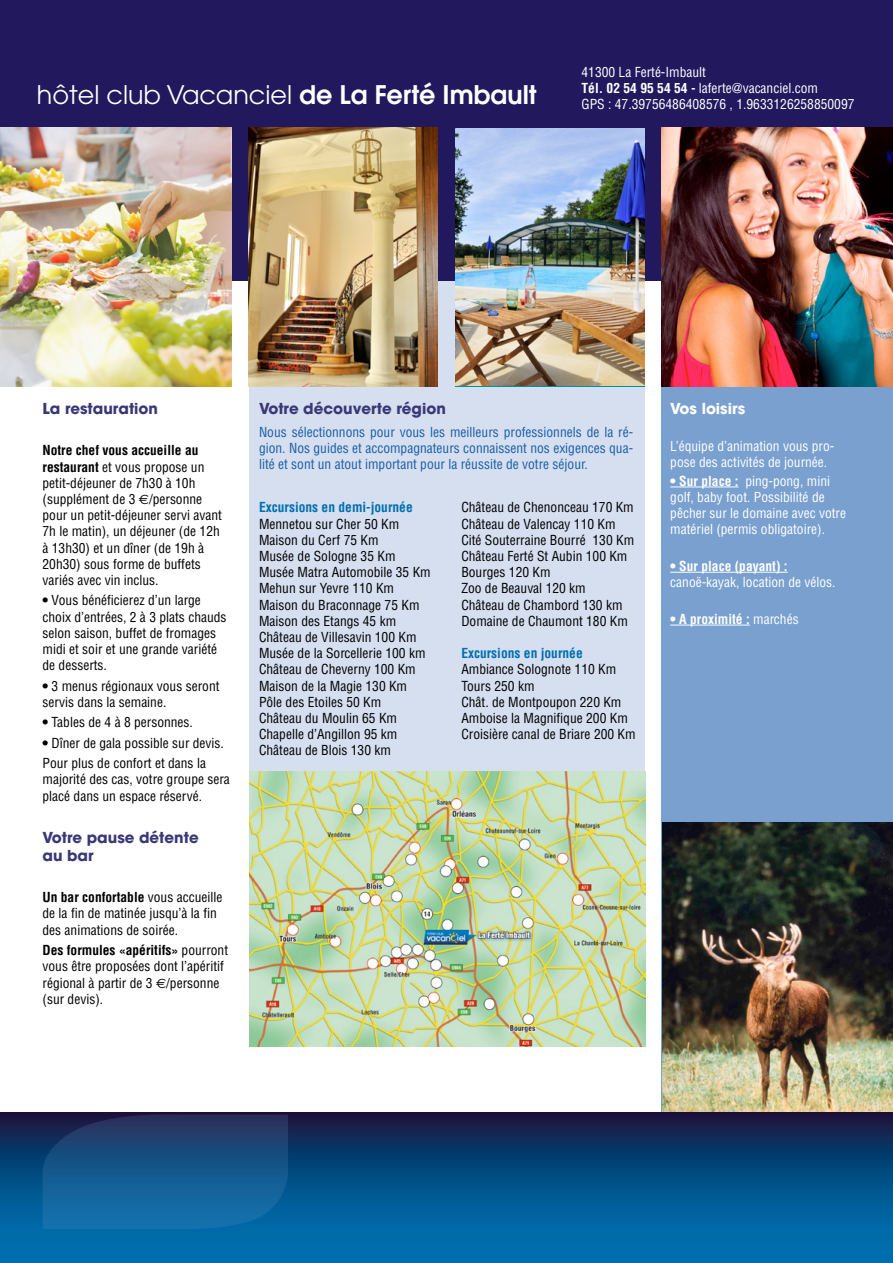
<style>
.page{position:relative;width:893px;height:1263px;background:#fff}
.page>*{position:absolute;margin:0;border:0;box-sizing:border-box;transform-origin:0 0}
.t1{font:25.5px "Avant Garde";color:#fff}
.t2{font:700 15px/18px "Avant Garde";color:#3a3776}
.t3{font:700 15px "Avant Garde";color:#fff}
.t4{font:condensed 13.5px/16.2px "Helvetica";color:#000}
.t5{font:condensed 13.5px/16.2px "Helvetica";color:#fff}
.t6{font:condensed 13.5px/16.2px "Helvetica";color:#1b5ea4;text-align:justify}
.t7{font:700 condensed 13.5px "Helvetica";color:#006faf}
.t8{font:700 condensed 13.5px "Helvetica";color:#fff}
.s1{font-weight:600}
.s2{font-weight:700}
.s3{font-family:"Euro Sans";font-stretch:normal}
.s4{font-weight:400}
</style>
<div class="page">
<div style="left:662px;top:373px;width:231px;height:747px;background:#79a0cf"></div>
<img style="left:662px;top:823px;width:231px;height:290px">
<div style="left:249px;top:266px;width:396px;height:533px;background:#d5dff0"></div>
<div style="left:0;top:0;width:893px;height:281px;background:#21185e"></div>
<svg style="left:0;top:1113px;width:893px;height:150px"></svg>
<hr style="left:670px;top:487px;width:69px;height:1px;background:#fff">
<hr style="left:670px;top:572px;width:118px;height:1px;background:#fff">
<hr style="left:670px;top:625px;width:80px;height:1px;background:#fff">
<img style="left:0;top:128px;width:232px;height:258px">
<img style="left:249px;top:128px;width:189px;height:258px">
<img style="left:455px;top:128px;width:189px;height:258px">
<img style="left:661px;top:128px;width:232px;height:258px">
<svg style="left:41px;top:1113px;width:248px;height:117px"></svg>
<img style="left:249px;top:771px;width:397px;height:275px">
<h1 class="t1" style="left:37px;top:79px;width:501px">hôtel club Vacanciel <span class="s1">de La Ferté Imbault</span></h1>
<p class="t5" style="left:581px;top:64px;width:275px">41300 La Ferté-Imbault<br><span class="s2">Tél. 02 54 95 54 54 -</span> laferte@vacanciel.com<br>GPS : 47.39756486408576 , 1.9633126258850097</p>
<p class="t2" style="left:43px;top:400px;width:117px">La restauration</p>
<p class="t4" style="left:43px;top:442px;width:181px"><span class="s2">Notre chef vous accueille au restaurant</span> et vous propose un petit-déjeuner de 7h30 à 10h (supplément de 3 <span class="s3">e</span>/personne pour un petit-déjeuner servi avant<br>7h le matin), un déjeuner (de 12h à 13h30) et un dîner (de 19h à<br>20h30) sous forme de buffets variés avec vin inclus.</p>
<p class="t4" style="left:43px;top:592px;width:186px"><span class="s2">•</span> Vous bénéficierez d’un large choix d’entrées, 2 à 3 plats chauds selon saison, buffet de fromages midi et soir et une grande variété de desserts.</p>
<p class="t4" style="left:43px;top:677px;width:178px"><span class="s2">•</span> 3 menus régionaux vous seront servis dans la semaine.</p>
<p class="t4" style="left:43px;top:714px;width:152px"><span class="s2">•</span> Tables de 4 à 8 personnes.</p>
<p class="t4" style="left:43px;top:732px;width:183px;line-height:20.4px"><span class="s2">•</span> Dîner de gala possible sur devis.<br>Pour plus de confort et dans la</p>
<p class="t4" style="left:43px;top:771px;width:189px">majorité des cas, votre groupe sera placé dans un espace réservé.</p>
<p class="t2" style="left:43px;top:829px;width:158px">Votre pause détente au bar</p>
<p class="t4" style="left:43px;top:889px;width:181px"><span class="s2">Un bar confortable</span> vous accueille de la fin de matinée jusqu’à la fin des animations de soirée.</p>
<p class="t4" style="left:43px;top:942px;width:187px"><span class="s2">Des formules «apéritifs»</span> pourront vous être proposées dont l’apéritif régional à partir de 3 <span class="s3">e</span>/personne (sur devis).</p>
<p class="t2" style="left:259px;top:400px;width:188px">Votre découverte région</p>
<p class="t6" style="left:259px;top:424px;width:376px">Nous sélectionnons pour vous les meilleurs professionnels de la ré&shy;gion. Nos guides et accompagnateurs connaissent nos exigences qua&shy;lité et sont un atout important pour la réussite de votre séjour.</p>
<p class="t7" style="left:259px;top:499px;width:155px">Excursions en demi-journée</p>
<p class="t4" style="left:259px;top:515px;width:173px">Mennetou sur Cher 50 Km<br>Maison du Cerf 75 Km<br>Musée de Sologne 35 Km<br>Musée Matra Automobile 35 Km<br>Mehun sur Yevre 110 Km<br>Maison du Braconnage 75 Km<br>Maison des Etangs 45 km<br>Château de Villesavin 100 Km<br>Musée de la Sorcellerie 100 km<br>Château de Cheverny 100 Km<br>Maison de la Magie 130 Km<br>Pôle des Etoiles 50 Km<br>Château du Moulin 65 Km<br>Chapelle d’Angillon 95 km<br>Château de Blois 130 km</p>
<p class="t4" style="left:461px;top:499px;width:174px">Château de Chenonceau 170 Km<br>Château de Valencay 110 Km<br>Cité Souterraine Bourré 130 Km<br>Château Ferté St Aubin 100 Km<br>Bourges 120 Km<br>Zoo de Beauval 120 km<br>Château de Chambord 130 km<br>Domaine de Chaumont 180 Km</p>
<p class="t7" style="left:461px;top:645px;width:123px">Excursions en journée</p>
<p class="t4" style="left:461px;top:661px;width:176px">Ambiance Solognote 110 Km<br>Tours 250 km<br>Chât. de Montpoupon 220 Km<br>Amboise la Magnifique 200 Km<br>Croisière canal de Briare 200 Km</p>
<p class="t3" style="left:670px;top:399px;width:76px">Vos loisirs</p>
<p class="t5" style="left:670px;top:438px;width:166px">L’équipe d’animation vous pro&shy;pose des activités de journée.</p>
<p class="t5" style="left:670px;top:472px;width:177px"><span class="s2">• Sur place :</span> ping-pong, mini golf, baby foot. Possibilité de pêcher sur le domaine avec votre matériel (permis obligatoire).</p>
<p class="t8" style="left:670px;top:557px;width:119px">• Sur place (payant) :</p>
<p class="t5" style="left:670px;top:574px;width:167px">canoë-kayak, location de vélos.</p>
<p class="t8" style="left:670px;top:610px;width:130px">• A proximité : <span class="s4">marchés</span></p>
</div>
